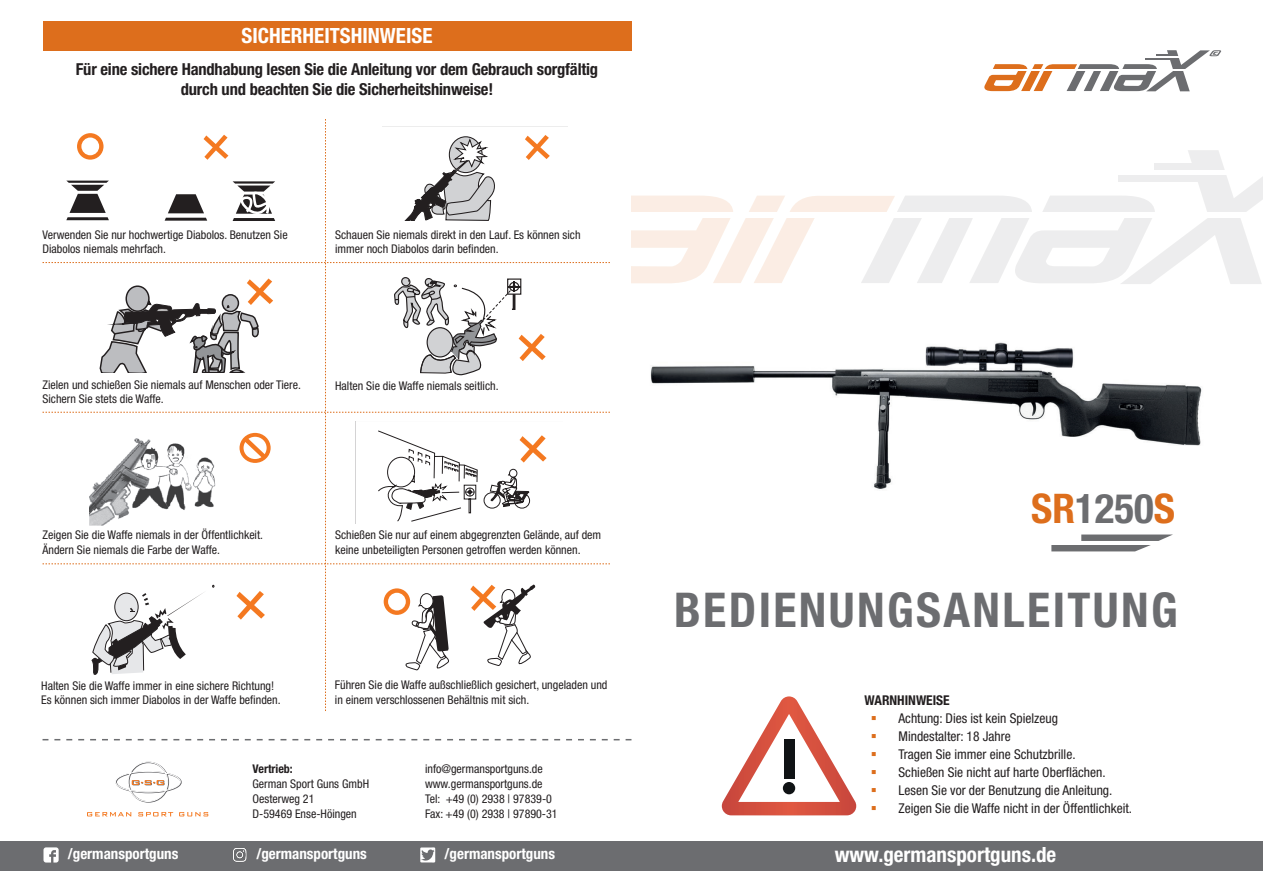
<style>
.page{position:relative;width:1263px;height:893px;background:#fff}
.page>*{position:absolute;margin:0;border:0;box-sizing:border-box;transform-origin:0 0}
.t1{font:700 condensed 48px "Helvetica Neue LT Std";letter-spacing:.05em;color:#6c6d70}
.t2{font:700 condensed 40.95px "Helvetica Neue LT Std";color:#6c6d70}
.t3{font:700 condensed 21px "Helvetica Neue LT Std";color:#fff}
.t4{font:700 condensed 16.5px "Helvetica Neue LT Std";letter-spacing:-.01em;color:#231f20}
.t5{font:700 condensed 15px "Helvetica Neue LT Std";color:#fff}
.t6{font:condensed 13.5px "Helvetica Neue LT Std";color:#231f20}
.t7{font:700 condensed 13.5px "Helvetica Neue LT Std";color:#231f20}
.Absatzformat_1{font:condensed 12px/14.4px "Helvetica Neue LT Std";color:#231f20}
.s1{font-weight:700}
.s2{color:#dd6e1c}
</style>
<div class="page">
<svg style="left:87px;top:812px;width:44px;height:4px"></svg>
<svg style="left:138px;top:812px;width:35px;height:4px"></svg>
<svg style="left:179px;top:812px;width:29px;height:4px"></svg>
<svg style="left:115px;top:761px;width:67px;height:42px"></svg>
<div style="left:0;top:841px;width:1263px;height:30px;background:#6c6d70"></div>
<img style="left:420px;top:847px;width:15px;height:16px">
<svg style="left:43px;top:847px;width:16px;height:15px"></svg>
<svg style="left:722px;top:696px;width:135px;height:119px"></svg>
<div style="left:784px;top:739px;width:10px;height:39px;background:#101315"></div>
<div style="left:783px;top:782px;width:12px;height:12px;background:#101315;border-radius:50%"></div>
<svg style="left:984px;top:50px;width:237px;height:41px"></svg>
<svg style="left:631px;top:150px;width:632px;height:134px"></svg>
<div style="left:631px;top:212px;width:632px;height:5px;background:#fff"></div>
<div style="left:1118px;top:175px;width:82px;height:7px;background:#ededee"></div>
<div style="left:1154px;top:163px;width:47px;height:7px;background:#ededee"></div>
<div style="left:1097px;top:170px;width:138px;height:5px;background:#fff"></div>
<div style="left:43px;top:21px;width:588px;height:30px;background:#dd6e1c"></div>
<svg style="left:43px;top:739px;width:588px;height:1px"></svg>
<img style="left:233px;top:848px;width:14px;height:14px">
<img style="left:650px;top:342px;width:552px;height:147px">
<svg style="left:43px;top:119px;width:567px;height:592px"></svg>
<svg style="left:1051px;top:534px;width:122px;height:17px"></svg>
<p class="t3" style="left:242px;top:23px;width:192px">SICHERHEITSHINWEISE</p>
<p class="t4" style="left:76px;top:59px;width:524px">Für eine sichere Handhabung lesen Sie die Anleitung vor dem Gebrauch sorgfältig</p>
<p class="t4" style="left:181px;top:79px;width:314px">durch und beachten Sie die Sicherheitshinweise!</p>
<p class="Absatzformat_1" style="left:43px;top:227px;width:247px">Verwenden Sie nur hochwertige Diabolos. Benutzen Sie<br>Diabolos niemals mehrfach.</p>
<p class="Absatzformat_1" style="left:335px;top:227px;width:247px">Schauen Sie niemals direkt in den Lauf. Es können sich immer noch Diabolos darin befinden.</p>
<p class="Absatzformat_1" style="left:43px;top:377px;width:260px">Zielen und schießen Sie niemals auf Menschen oder Tiere.<br>Sichern Sie stets die Waffe.</p>
<p class="Absatzformat_1" style="left:335px;top:378px;width:165px">Halten Sie die Waffe niemals seitlich.</p>
<p class="Absatzformat_1" style="left:43px;top:528px;width:222px">Zeigen Sie die Waffe niemals in der Öffentlichkeit.</p>
<p class="Absatzformat_1" style="left:43px;top:542px;width:179px">Ändern Sie niemals die Farbe der Waffe.</p>
<p class="Absatzformat_1" style="left:41px;top:678px;width:234px">Halten Sie die Waffe immer in eine sichere Richtung!</p>
<p class="Absatzformat_1" style="left:41px;top:692px;width:241px">Es können sich immer Diabolos in der Waffe befinden.</p>
<p class="Absatzformat_1" style="left:335px;top:528px;width:268px">Schießen Sie nur auf einem abgegrenzten Gelände, auf dem keine unbeteiligten Personen getroffen werden können.</p>
<p class="Absatzformat_1" style="left:335px;top:678px;width:274px">Führen Sie die Waffe außschließlich gesichert, ungeladen und in einem verschlossenen Behältnis mit sich.</p>
<p class="Absatzformat_1" style="left:252px;top:761px;width:118px;line-height:15px"><span class="s1">Vertrieb:<br></span>German Sport Guns GmbH</p>
<p class="Absatzformat_1" style="left:252px;top:792px;width:63px">Oesterweg 21</p>
<p class="Absatzformat_1" style="left:252px;top:807px;width:106px">D-59469 Ense-Höingen</p>
<p class="Absatzformat_1" style="left:425px;top:762px;width:119px">info@germansportguns.de</p>
<p class="Absatzformat_1" style="left:425px;top:777px;width:119px">www.germansportguns.de</p>
<p class="Absatzformat_1" style="left:425px;top:792px;width:128px">Tel: +49 (0) 2938 | 97839-0</p>
<p class="Absatzformat_1" style="left:425px;top:807px;width:134px">Fax: +49 (0) 2938 | 97890-31</p>
<p class="t2" style="left:1031px;top:484px;width:145px"><span class="s2">SR</span>1250<span class="s2">S</span></p>
<p class="t1" style="left:674px;top:581px;width:505px">BEDIENUNGSANLEITUNG</p>
<p class="t7" style="left:864px;top:692px;width:87px">WARNHINWEISE</p>
<p class="t6" style="left:898px;top:711px;width:161px">Achtung: Dies ist kein Spielzeug</p>
<p class="t6" style="left:898px;top:729px;width:114px">Mindestalter: 18 Jahre</p>
<p class="t6" style="left:898px;top:747px;width:179px">Tragen Sie immer eine Schutzbrille.</p>
<p class="t6" style="left:898px;top:765px;width:209px">Schießen Sie nicht auf harte Oberflächen.</p>
<p class="t6" style="left:898px;top:783px;width:215px">Lesen Sie vor der Benutzung die Anleitung.</p>
<p class="t6" style="left:898px;top:801px;width:235px">Zeigen Sie die Waffe nicht in der Öffentlichkeit.</p>
<p class="t5" style="left:68px;top:845px;width:112px">/germansportguns</p>
<p class="t5" style="left:445px;top:845px;width:112px">/germansportguns</p>
<p class="t3" style="left:835px;top:841px;width:223px">www.germansportguns.de</p>
<p class="t5" style="left:256px;top:845px;width:112px">/germansportguns</p>
</div>
